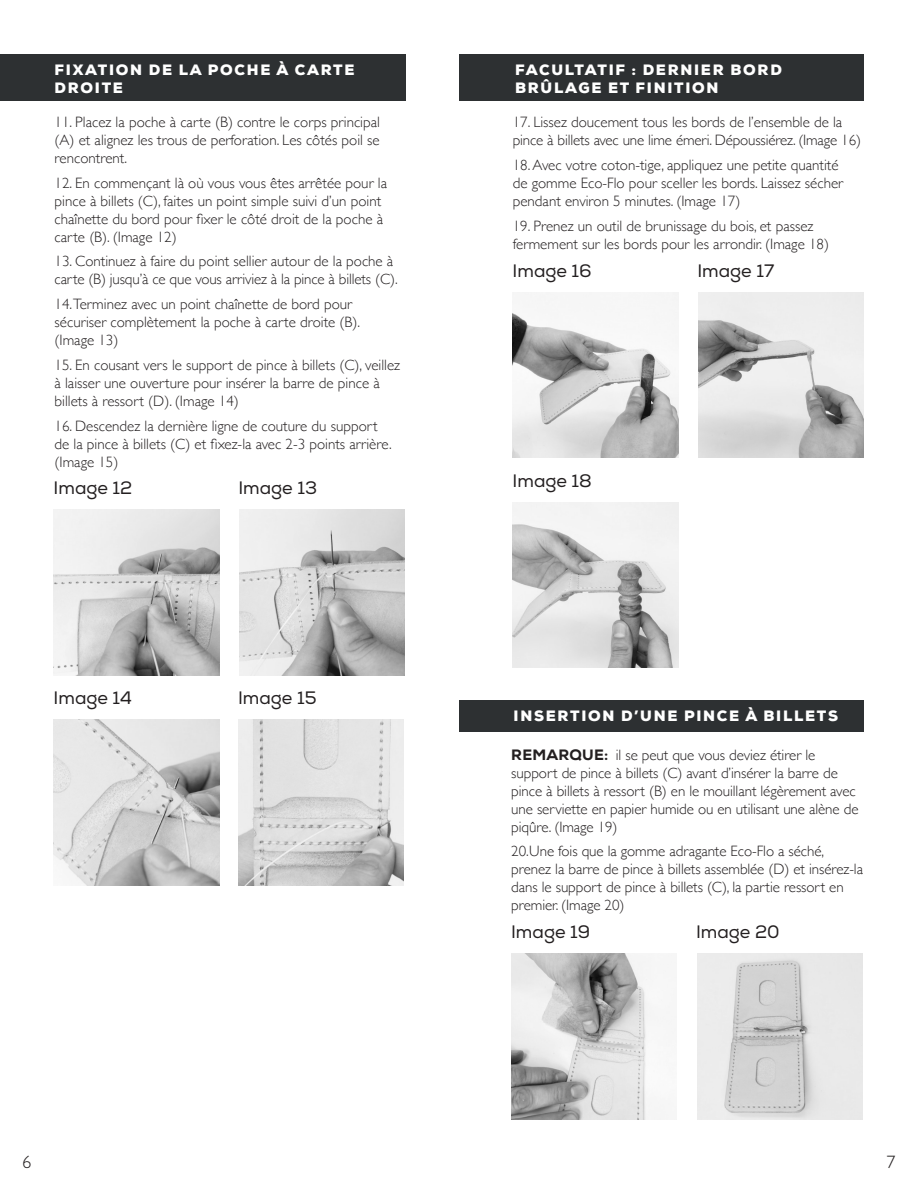
<style>
.page{position:relative;width:918px;height:1188px;background:#fff}
.page>*{position:absolute;margin:0;border:0;box-sizing:border-box;transform-origin:0 0}
.t1{font:18px "Nexa";color:#231f20}
.t2{font:300 18px "Gill Sans Nova";color:#231f20}
.t3{font:300 15px/18px "Gill Sans";color:#231f20}
.t4{font:900 15px/18px "Nexa";letter-spacing:.115em;color:#fff}
.s1{font-family:"Nexa";font-weight:800}
</style>
<div class="page">
<div style="left:0;top:54px;width:406px;height:47px;background:#2d3032"></div>
<img style="left:54px;top:509px;width:165px;height:166px">
<img style="left:54px;top:719px;width:165px;height:166px">
<img style="left:238px;top:719px;width:166px;height:166px">
<img style="left:240px;top:509px;width:165px;height:166px">
<div style="left:459px;top:54px;width:405px;height:47px;background:#2d3032"></div>
<div style="left:459px;top:700px;width:405px;height:32px;background:#2d3032"></div>
<img style="left:513px;top:292px;width:165px;height:166px">
<img style="left:512px;top:953px;width:154px;height:166px">
<img style="left:513px;top:502px;width:165px;height:166px">
<img style="left:699px;top:292px;width:165px;height:166px">
<img style="left:697px;top:953px;width:166px;height:166px">
<p class="t4" style="left:55px;top:61px;width:302px">FIXATION DE LA POCHE À CARTE<br>DROITE</p>
<p class="t3" style="left:55px;top:112px;width:327px;text-align:justify">11. Placez la poche à carte (B) contre le corps principal (A) et alignez les trous de perforation. Les côtés poil se rencontrent.</p>
<p class="t3" style="left:55px;top:173px;width:334px">12. En commençant là où vous vous êtes arrêtée pour la pince à billets (C), faites un point simple suivi d’un point chaînette du bord pour fixer le côté droit de la poche à carte (B). (Image 12)</p>
<p class="t3" style="left:55px;top:252px;width:345px">13. Continuez à faire du point sellier autour de la poche à carte (B) jusqu’à ce que vous arriviez à la pince à billets (C).</p>
<p class="t3" style="left:55px;top:295px;width:307px">14.Terminez avec un point chaînette de bord pour sécuriser complètement la poche à carte droite (B). (Image 13)</p>
<p class="t3" style="left:55px;top:355px;width:347px">15. En cousant vers le support de pince à billets (C), veillez à laisser une ouverture pour insérer la barre de pince à billets à ressort (D). (Image 14)</p>
<p class="t3" style="left:55px;top:416px;width:339px">16. Descendez la dernière ligne de couture du support de la pince à billets (C) et fixez-la avec 2-3 points arrière. (Image 15)</p>
<p class="t1" style="left:54px;top:477px;width:80px">Image 12</p>
<p class="t1" style="left:238px;top:477px;width:80px">Image 13</p>
<p class="t1" style="left:54px;top:687px;width:80px">Image 14</p>
<p class="t1" style="left:238px;top:687px;width:80px">Image 15</p>
<p class="t4" style="left:515px;top:61px;width:268px">FACULTATIF : DERNIER BORD</p>
<p class="t4" style="left:515px;top:79px;width:205px">BRÛLAGE ET FINITION</p>
<p class="t3" style="left:513px;top:113px;width:350px">17. Lissez doucement tous les bords de l’ensemble de la pince à billets avec une lime émeri. Dépoussiérez. (Image 16)</p>
<p class="t3" style="left:513px;top:156px;width:332px">18. Avec votre coton-tige, appliquez une petite quantité de gomme Eco-Flo pour sceller les bords. Laissez sécher pendant environ 5 minutes. (Image 17)</p>
<p class="t3" style="left:513px;top:216px;width:318px">19. Prenez un outil de brunissage du bois, et passez fermement sur les bords pour les arrondir. (Image 18)</p>
<p class="t1" style="left:513px;top:260px;width:81px">Image 16</p>
<p class="t1" style="left:513px;top:470px;width:81px">Image 18</p>
<p class="t1" style="left:697px;top:260px;width:78px">Image 17</p>
<p class="t4" style="left:514px;top:707px;width:326px">INSERTION D’UNE PINCE À BILLETS</p>
<p class="t3" style="left:511px;top:745px;width:349px"><span class="s1">REMARQUE:</span> il se peut que vous deviez étirer le support de pince à billets (C) avant d’insérer la barre de pince à billets à ressort (B) en le mouillant légèrement avec une serviette en papier humide ou en utilisant une alène de piqûre. (Image 19)</p>
<p class="t3" style="left:511px;top:842px;width:353px">20.Une fois que la gomme adragante Eco-Flo a séché, prenez la barre de pince à billets assemblée (D) et insérez-la dans le support de pince à billets (C), la partie ressort en premier. (Image 20)</p>
<p class="t1" style="left:511px;top:921px;width:81px">Image 19</p>
<p class="t1" style="left:696px;top:921px;width:85px">Image 20</p>
<p class="t2" style="left:22px;top:1150px;width:10px">6</p>
<p class="t2" style="left:886px;top:1150px;width:10px">7</p>
</div>
